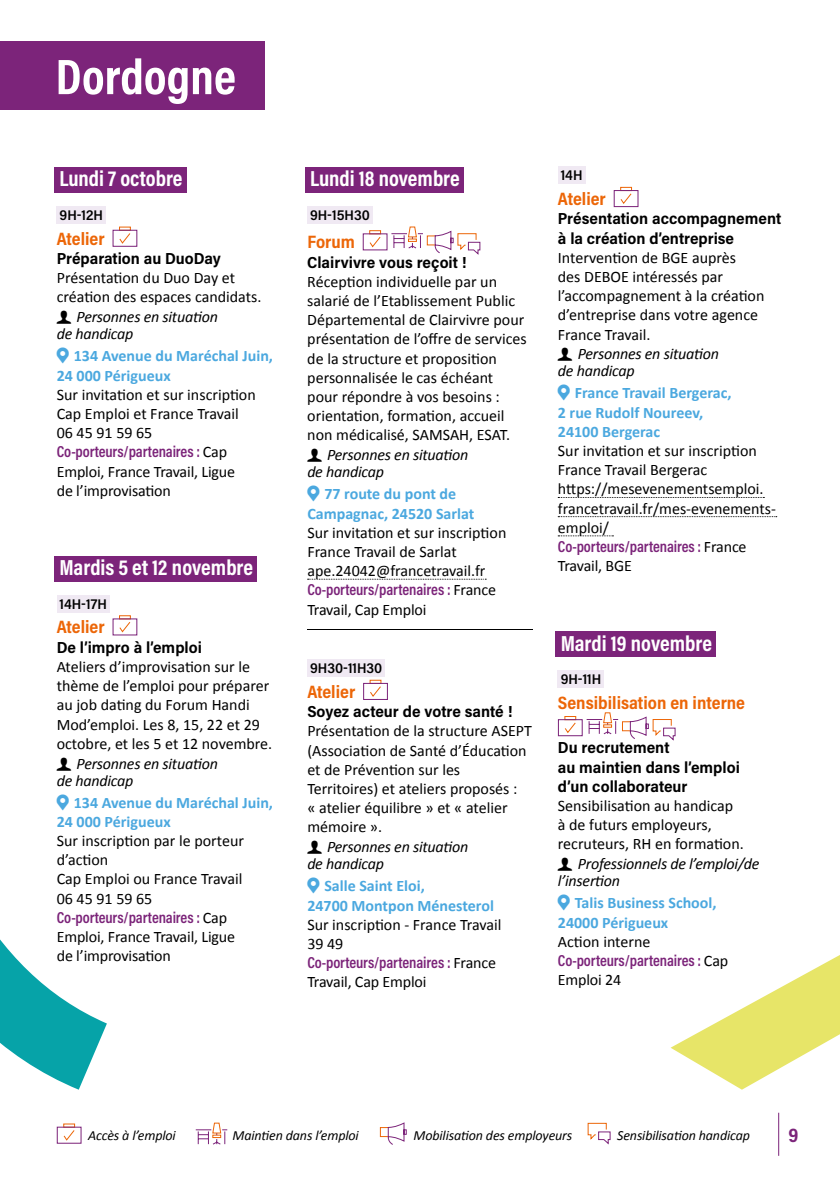
<style>
.page{position:relative;width:840px;height:1191px;background:#fff}
.page>*{position:absolute;margin:0;border:0;box-sizing:border-box;transform-origin:0 0}
.t1{font:50.4px "Acumin Variable Concept";letter-spacing:-.08em;color:#fff}
.t2{font:22px "Acumin Variable Concept";letter-spacing:-.08em;color:#fff}
.t3{font:20px "Acumin Variable Concept";color:#7c247a}
.t4{font:18px "Acumin Variable Concept";letter-spacing:-.01em;color:#ec6608}
.t5{font:16px/19.2px "Calibri";color:#000}
.t6{font:700 16px/19.2px "Calibri";color:#4ba8df}
.t7{font:italic 16px/17px "Calibri";letter-spacing:-.015em;color:#000}
.t8{font:16px/19.2px "Acumin Variable Concept";letter-spacing:.03em;color:#000}
.t9{font:16px "Acumin Variable Concept";letter-spacing:-.08em;color:#7b2379}
.t10{font:italic 14px "Calibri";letter-spacing:-.01em;color:#000}
.t11{font:14px "Acumin Variable Concept";letter-spacing:-.02em;color:#000}
.s1{font-family:"Calibri";color:#000}
</style>
<div class="page">
<div style="left:57px;top:1126px;width:24px;height:17px;border:1px solid #7c247a"></div>
<svg style="left:63px;top:1130px;width:12px;height:11px"></svg>
<svg style="left:195px;top:1122px;width:33px;height:23px"></svg>
<svg style="left:379px;top:1122px;width:28px;height:23px"></svg>
<svg style="left:587px;top:1122px;width:23px;height:23px"></svg>
<hr style="left:777px;top:1112px;width:1px;height:43px;background:#7c247a">
<svg style="left:0;top:939px;width:107px;height:150px;fill:#06a3a8"></svg>
<div style="left:0;top:42px;width:264px;height:68px;background:#7c247a"></div>
<div style="left:54px;top:167px;width:132px;height:26px;background:#7c247a"></div>
<div style="left:57px;top:206px;width:49px;height:18px;background:#f0e9f3"></div>
<div style="left:54px;top:555px;width:203px;height:26px;background:#7c247a"></div>
<div style="left:57px;top:595px;width:53px;height:17px;background:#f0e9f3"></div>
<div style="left:112px;top:230px;width:25px;height:17px;border:1px solid #7c247a"></div>
<svg style="left:119px;top:233px;width:12px;height:11px"></svg>
<svg style="left:119px;top:622px;width:12px;height:11px"></svg>
<div style="left:305px;top:167px;width:158px;height:26px;background:#7c247a"></div>
<div style="left:307px;top:206px;width:65px;height:18px;background:#f0e9f3"></div>
<svg style="left:307px;top:579px;width:179px;height:1px"></svg>
<hr style="left:307px;top:629px;width:225px;height:1px;background:#000">
<div style="left:307px;top:659px;width:78px;height:18px;background:#f0e9f3"></div>
<div style="left:369px;top:230px;width:12px;height:4px;border:1px solid #ec6608"></div>
<div style="left:362px;top:233px;width:25px;height:17px;border:1px solid #7c247a"></div>
<svg style="left:369px;top:237px;width:12px;height:11px"></svg>
<svg style="left:391px;top:226px;width:89px;height:29px"></svg>
<div style="left:363px;top:683px;width:24px;height:17px;border:1px solid #7c247a"></div>
<svg style="left:370px;top:686px;width:11px;height:11px"></svg>
<div style="left:557px;top:167px;width:28px;height:17px;background:#f0e9f3"></div>
<svg style="left:558px;top:497px;width:206px;height:1px"></svg>
<svg style="left:558px;top:516px;width:218px;height:1px"></svg>
<svg style="left:558px;top:535px;width:55px;height:1px"></svg>
<div style="left:555px;top:631px;width:160px;height:26px;background:#7c247a"></div>
<div style="left:557px;top:670px;width:46px;height:18px;background:#f0e9f3"></div>
<div style="left:619px;top:187px;width:12px;height:4px;border:1px solid #ec6608"></div>
<div style="left:613px;top:190px;width:25px;height:17px;border:1px solid #7c247a"></div>
<svg style="left:620px;top:193px;width:12px;height:11px"></svg>
<div style="left:564px;top:716px;width:12px;height:4px;border:1px solid #ec6608"></div>
<div style="left:557px;top:719px;width:25px;height:17px;border:1px solid #7c247a"></div>
<svg style="left:565px;top:722px;width:11px;height:11px"></svg>
<svg style="left:586px;top:712px;width:89px;height:29px"></svg>
<svg style="left:670px;top:955px;width:169px;height:134px"></svg>
<h1 class="t1" style="left:56px;top:42px;width:185px">Dordogne</h1>
<h2 class="t2" style="left:60px;top:163px;width:126px">Lundi 7 octobre</h2>
<p class="t11" style="left:60px;top:206px;width:46px">9H-12H</p>
<p class="t4" style="left:57px;top:226px;width:49px">Atelier</p>
<p class="t8" style="left:57px;top:248px;width:165px">Préparation au DuoDay</p>
<p class="t5" style="left:57px;top:268px;width:206px">Présentation du Duo Day et création des espaces candidats.</p>
<p class="t7" style="left:57px;top:308px;width:163px;text-indent:20px">Personnes en situation de handicap</p>
<p class="t6" style="left:57px;top:346px;width:218px;text-indent:17px">134 Avenue du Maréchal Juin,<br>24 000 Périgueux</p>
<p class="t5" style="left:57px;top:384px;width:200px">Sur invitation et sur inscription<br>Cap Emploi et France Travail<br>06 45 91 59 65</p>
<p class="t9" style="left:57px;top:441px;width:172px">Co-porteurs/partenaires : <span class="s1">Cap</span></p>
<p class="t5" style="left:57px;top:461px;width:180px">Emploi, France Travail, Ligue de l’improvisation</p>
<h2 class="t2" style="left:60px;top:552px;width:196px">Mardis 5 et 12 novembre</h2>
<p class="t11" style="left:60px;top:594px;width:49px">14H-17H</p>
<p class="t4" style="left:57px;top:615px;width:49px">Atelier</p>
<p class="t8" style="left:57px;top:637px;width:146px">De l’impro à l’emploi</p>
<p class="t5" style="left:57px;top:656px;width:217px">Ateliers d’improvisation sur le thème de l’emploi pour préparer au job dating du Forum Handi<br>Mod’emploi. Les 8, 15, 22 et 29 octobre, et les 5 et 12 novembre.</p>
<p class="t7" style="left:57px;top:754px;width:163px;text-indent:20px">Personnes en situation de handicap</p>
<p class="t6" style="left:57px;top:792px;width:218px;text-indent:17px">134 Avenue du Maréchal Juin,<br>24 000 Périgueux</p>
<p class="t5" style="left:57px;top:830px;width:189px">Sur inscription par le porteur d’action<br>Cap Emploi ou France Travail<br>06 45 91 59 65</p>
<p class="t9" style="left:57px;top:906px;width:172px">Co-porteurs/partenaires : <span class="s1">Cap</span></p>
<p class="t5" style="left:57px;top:926px;width:180px">Emploi, France Travail, Ligue de l’improvisation</p>
<h2 class="t2" style="left:310px;top:163px;width:152px">Lundi 18 novembre</h2>
<p class="t11" style="left:310px;top:206px;width:61px">9H-15H30</p>
<p class="t4" style="left:307px;top:230px;width:50px">Forum</p>
<p class="t8" style="left:307px;top:252px;width:161px">Clairvivre vous reçoit !</p>
<p class="t5" style="left:307px;top:271px;width:221px">Réception individuelle par un salarié de l’Etablissement Public<br>Départemental de Clairvivre pour présentation de l’offre de services de la structure et proposition personnalisée le cas échéant pour répondre à vos besoins : orientation, formation, accueil non médicalisé, SAMSAH, ESAT.</p>
<p class="t7" style="left:307px;top:446px;width:163px;text-indent:20px">Personnes en situation de handicap</p>
<p class="t6" style="left:307px;top:484px;width:168px;text-align:center">77 route du pont de<br>Campagnac, 24520 Sarlat</p>
<p class="t5" style="left:307px;top:522px;width:200px">Sur invitation et sur inscription<br>France Travail de Sarlat ape.24042@francetravail.fr</p>
<p class="t9" style="left:307px;top:579px;width:190px">Co-porteurs/partenaires : <span class="s1">France</span></p>
<p class="t5" style="left:307px;top:599px;width:121px">Travail, Cap Emploi</p>
<p class="t11" style="left:310px;top:659px;width:73px">9H30-11H30</p>
<p class="t4" style="left:307px;top:679px;width:49px">Atelier</p>
<p class="t8" style="left:307px;top:701px;width:206px">Soyez acteur de votre santé !</p>
<p class="t5" style="left:307px;top:721px;width:226px">Présentation de la structure ASEPT (Association de Santé d’Éducation et de Prévention sur les<br>Territoires) et ateliers proposés :<br>« atelier équilibre » et « atelier mémoire ».</p>
<p class="t7" style="left:307px;top:837px;width:163px;text-indent:20px">Personnes en situation de handicap</p>
<p class="t6" style="left:307px;top:875px;width:188px;text-indent:17px">Salle Saint Eloi,<br>24700 Montpon Ménesterol</p>
<p class="t5" style="left:307px;top:914px;width:195px">Sur inscription - France Travail<br>39 49</p>
<p class="t9" style="left:307px;top:951px;width:190px">Co-porteurs/partenaires : <span class="s1">France</span></p>
<p class="t5" style="left:307px;top:972px;width:121px">Travail, Cap Emploi</p>
<p class="t11" style="left:560px;top:166px;width:24px">14H</p>
<p class="t4" style="left:557px;top:186px;width:49px">Atelier</p>
<p class="t8" style="left:557px;top:208px;width:224px">Présentation accompagnement à la création d’entreprise</p>
<p class="t5" style="left:557px;top:247px;width:208px">Intervention de BGE auprès<br>des DEBOE intéressés par l’accompagnement à la création d’entreprise dans votre agence<br>France Travail.</p>
<p class="t7" style="left:557px;top:345px;width:163px;text-indent:20px">Personnes en situation de handicap</p>
<p class="t6" style="left:557px;top:383px;width:175px;text-indent:17px">France Travail Bergerac,<br>2 rue Rudolf Noureev,<br>24100 Bergerac</p>
<p class="t5" style="left:557px;top:441px;width:219px">Sur invitation et sur inscription<br>France Travail Bergerac https://mesevenementsemploi. francetravail.fr/mes-evenements&shy;emploi/</p>
<p class="t9" style="left:557px;top:535px;width:190px">Co-porteurs/partenaires : <span class="s1">France</span></p>
<p class="t5" style="left:557px;top:556px;width:75px">Travail, BGE</p>
<h2 class="t2" style="left:560px;top:628px;width:154px">Mardi 19 novembre</h2>
<p class="t11" style="left:560px;top:670px;width:43px">9H-11H</p>
<p class="t4" style="left:557px;top:690px;width:189px">Sensibilisation en interne</p>
<p class="t8" style="left:557px;top:737px;width:183px">Du recrutement<br>au maintien dans l’emploi d’un collaborateur</p>
<p class="t5" style="left:557px;top:795px;width:187px">Sensibilisation au handicap à de futurs employeurs, recruteurs, RH en formation.</p>
<p class="t7" style="left:557px;top:854px;width:203px;text-indent:20px">Professionnels de l’emploi/de l’insertion</p>
<p class="t6" style="left:557px;top:893px;width:160px;text-indent:17px">Talis Business School,<br>24000 Périgueux</p>
<p class="t5" style="left:557px;top:931px;width:94px">Action interne</p>
<p class="t9" style="left:557px;top:949px;width:172px">Co-porteurs/partenaires : <span class="s1">Cap</span></p>
<p class="t5" style="left:557px;top:969px;width:65px">Emploi 24</p>
<p class="t10" style="left:88px;top:1125px;width:89px">Accès à l’emploi</p>
<p class="t10" style="left:232px;top:1125px;width:127px">Maintien dans l’emploi</p>
<p class="t10" style="left:413px;top:1125px;width:160px">Mobilisation des employeurs</p>
<p class="t10" style="left:616px;top:1125px;width:134px">Sensibilisation handicap</p>
<p class="t3" style="left:787px;top:1121px;width:12px">9</p>
</div>
